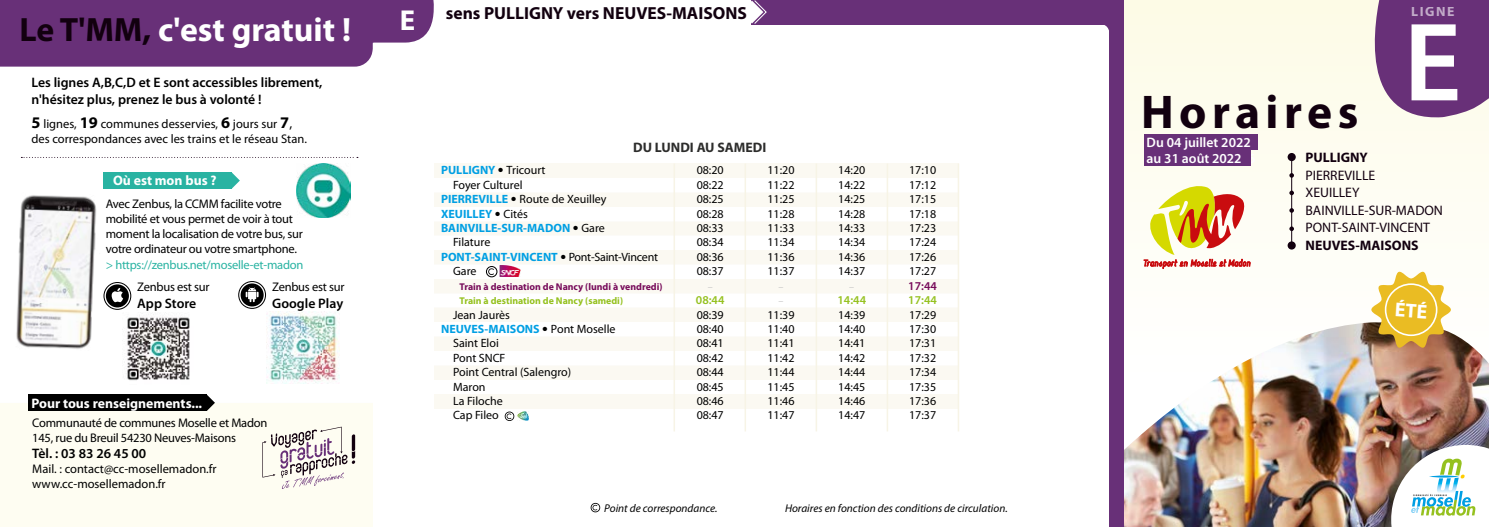
<style>
.page{position:relative;width:1489px;height:527px;background:#fff}
.page>*{position:absolute;margin:0;border:0;box-sizing:border-box;transform-origin:0 0}
.t1{font:600 112.5px "Myriad Pro";color:#fff}
.t2{font:700 47.5px "Myriad Pro";letter-spacing:.115em;color:#12000f}
.t3{font:700 33.75px "Myriad Pro";color:#fff}
.t4{font:700 17.5px "Myriad Pro";color:#12000f}
.t5{font:600 13.75px/16.5px "Myriad Pro";color:#000}
.t6{font:13.75px/17.5px "Myriad Pro";color:#12000f}
.t7{font:600 13.75px/16.2px "Myriad Pro";color:#fff}
.t8{font:700 13.75px "Myriad Pro";color:#fff}
.t9{font:700 13.75px "Myriad Pro";color:#12000f}
.t10{font:700 13.75px "Myriad Pro";color:#2d2d2c}
.t11{font:12.5px/15px "Myriad Pro";letter-spacing:-.02em;color:#000}
.t12{font:12.5px/15px "Myriad Pro";color:#000}
.t13{font:12.5px "Myriad Pro";letter-spacing:-.02em;color:#29b3a2}
.t14{font:12px/14.4px "Myriad Pro";color:#000;text-align:justify}
.t15{font:700 12px "Myriad Pro";color:#009fe3}
.t16{font:600 12px "Myriad Pro";color:#95c11f}
.t17{font:600 12px "Myriad Pro";color:#770b5a}
.t18{font:italic 11.25px "Myriad Pro";color:#000}
.t19{font:10px "Myriad Pro";color:#c6c6c6}
.t20{font:700 9.75px "Myriad Pro";color:#770b5a}
.t21{font:700 9.75px "Myriad Pro";color:#95c11f}
.s1{color:#12000f}
.s2{font-size:28.88px;color:#fff}
.s3{font-weight:700;font-size:16.25px}
.s4{font-size:13.75px}
.s5{font-family:"adventpro Bd 1";font-weight:400;color:#000}
.s6{font-weight:400;color:#000}
.s7{font-weight:700;color:#009fe3}
.s8{font-family:"adventpro Bd 1"}
</style>
<div class="page">
<div style="left:0;top:347px;width:373px;height:179px;background:#fefdf2"></div>
<svg style="left:0;top:156px;width:373px;height:246px"></svg>
<svg style="left:207px;top:394px;width:8px;height:16px"></svg>
<div style="left:28px;top:394px;width:179px;height:17px;background:#000"></div>
<svg style="left:21px;top:157px;width:337px;height:1px"></svg>
<img style="left:9px;top:191px;width:94px;height:161px">
<img style="left:296px;top:163px;width:54px;height:54px">
<img style="left:122px;top:312px;width:73px;height:72px">
<img style="left:266px;top:311px;width:73px;height:72px">
<svg style="left:103px;top:282px;width:28px;height:27px"></svg>
<svg style="left:238px;top:281px;width:28px;height:27px"></svg>
<svg style="left:232px;top:172px;width:8px;height:17px"></svg>
<div style="left:103px;top:172px;width:129px;height:17px;background:#29b3a2"></div>
<div style="left:1115px;top:0;width:373px;height:526px;background:#fefdf1"></div>
<div style="left:751px;top:0;width:372px;height:25px;background:#683078"></div>
<svg style="left:751px;top:0;width:16px;height:24px"></svg>
<svg style="left:590px;top:502px;width:10px;height:10px"></svg>
<div style="left:0;top:0;width:434px;height:67px;background:#683078"></div>
<svg style="left:1104px;top:25px;width:5px;height:5px"></svg>
<svg style="left:1356px;top:0;width:132px;height:118px"></svg>
<img style="left:1123px;top:322px;width:365px;height:204px">
<svg style="left:1143px;top:186px;width:107px;height:83px"></svg>
<svg style="left:1390px;top:444px;width:98px;height:82px"></svg>
<hr style="left:1291px;top:157px;width:1px;height:88px;background:#12000f">
<div style="left:1287px;top:153px;width:8px;height:8px;background:#12000f;border-radius:50%"></div>
<div style="left:1287px;top:241px;width:8px;height:8px;background:#12000f;border-radius:50%"></div>
<svg style="left:1289px;top:190px;width:4px;height:5px"></svg>
<svg style="left:1289px;top:226px;width:4px;height:5px"></svg>
<div style="left:435px;top:163px;width:524px;height:15px;background:#fbf9f2"></div>
<div style="left:435px;top:278px;width:524px;height:15px;background:#fbf9f2"></div>
<div style="left:435px;top:221px;width:524px;height:14px;background:#fbf9f2"></div>
<div style="left:435px;top:336px;width:524px;height:14px;background:#fbf9f2"></div>
<div style="left:435px;top:192px;width:524px;height:14px;background:#fbf9f2"></div>
<div style="left:435px;top:307px;width:524px;height:15px;background:#fbf9f2"></div>
<div style="left:435px;top:250px;width:524px;height:14px;background:#fbf9f2"></div>
<div style="left:435px;top:365px;width:524px;height:14px;background:#fbf9f2"></div>
<div style="left:435px;top:394px;width:524px;height:14px;background:#fbf9f2"></div>
<svg style="left:486px;top:266px;width:11px;height:11px"></svg>
<img style="left:499px;top:265px;width:21px;height:11px">
<hr style="left:673px;top:163px;width:2px;height:268px;background:#f7f4e6">
<hr style="left:744px;top:163px;width:2px;height:268px;background:#f7f4e6">
<hr style="left:815px;top:163px;width:2px;height:268px;background:#f7f4e6">
<hr style="left:886px;top:163px;width:2px;height:268px;background:#f7f4e6">
<hr style="left:957px;top:163px;width:2px;height:268px;background:#f7f4e6">
<div style="left:1109px;top:0;width:14px;height:526px;background:#683078"></div>
<svg style="left:262px;top:426px;width:93px;height:62px"></svg>
<div style="left:1143px;top:134px;width:114px;height:15px;background:#683078"></div>
<div style="left:1143px;top:150px;width:107px;height:15px;background:#683078"></div>
<svg style="left:504px;top:411px;width:24px;height:9px"></svg>
<svg style="left:1371px;top:271px;width:79px;height:77px"></svg>
<h3 class="t3" style="left:19px;top:8px;width:333px"><span class="s1">Le T'MM,</span> c'est gratuit !</h3>
<h3 class="t4" style="left:400px;top:2px;width:349px"><span class="s2">E</span> sens PULLIGNY vers NEUVES-MAISONS</h3>
<p class="t5" style="left:31px;top:74px;width:292px">Les lignes A,B,C,D et E sont accessibles librement, n'hésitez plus, prenez le bus à volonté !</p>
<p class="t12" style="left:31px;top:116px;width:277px"><span class="s3">5</span> lignes, <span class="s3">19</span> communes desservies, <span class="s3">6</span> jours sur <span class="s3">7</span><span class="s4">, </span>des correspondances avec les trains et le réseau Stan.</p>
<p class="t8" style="left:113px;top:171px;width:105px">Où est mon bus ?</p>
<p class="t11" style="left:106px;top:195px;width:198px">Avec Zenbus, la CCMM facilite votre mobilité et vous permet de voir à tout moment la localisation de votre bus, sur votre ordinateur ou votre smartphone.</p>
<p class="t13" style="left:106px;top:256px;width:199px">&gt; https://zenbus.net/moselle-et-madon</p>
<p class="t11" style="left:137px;top:279px;width:74px">Zenbus est sur</p>
<p class="t5" style="left:137px;top:295px;width:61px">App Store</p>
<p class="t11" style="left:272px;top:279px;width:74px">Zenbus est sur</p>
<p class="t5" style="left:272px;top:295px;width:73px">Google Play</p>
<p class="t8" style="left:31px;top:394px;width:172px">Pour tous renseignements...</p>
<p class="t11" style="left:32px;top:414px;width:236px">Communauté de communes Moselle et Madon<br>145, rue du Breuil 54230 Neuves-Maisons</p>
<p class="t5" style="left:32px;top:445px;width:115px">Tèl. : 03 83 26 45 00</p>
<p class="t12" style="left:32px;top:461px;width:186px">Mail. : contact@cc-mosellemadon.fr www.cc-mosellemadon.fr</p>
<p class="t10" style="left:633px;top:138px;width:135px">DU LUNDI AU SAMEDI</p>
<p class="t15" style="left:441px;top:162px;width:106px">PULLIGNY <span class="s5">•</span> <span class="s6">Tricourt</span></p>
<p class="t14" style="left:453px;top:177px;width:71px">Foyer Culturel</p>
<p class="t14" style="left:441px;top:191px;width:167px"><span class="s7">PIERREVILLE</span> <span class="s8">•</span> Route de Xeuilley</p>
<p class="t15" style="left:441px;top:205px;width:88px">XEUILLEY <span class="s5">•</span> <span class="s6">Cités</span></p>
<p class="t15" style="left:441px;top:220px;width:165px">BAINVILLE-SUR-MADON <span class="s5">•</span> <span class="s6">Gare</span></p>
<p class="t14" style="left:453px;top:235px;width:39px">Filature</p>
<p class="t15" style="left:441px;top:249px;width:218px">PONT-SAINT-VINCENT <span class="s5">•</span> <span class="s6">Pont-Saint-Vincent</span></p>
<p class="t14" style="left:453px;top:263px;width:25px">Gare</p>
<p class="t20" style="left:459px;top:280px;width:204px">Train à destination de Nancy (lundi à vendredi)</p>
<p class="t21" style="left:459px;top:294px;width:165px">Train à destination de Nancy (samedi)</p>
<p class="t14" style="left:453px;top:307px;width:58px">Jean Jaurès</p>
<p class="t15" style="left:441px;top:321px;width:176px">NEUVES-MAISONS <span class="s5">•</span> <span class="s6">Pont Moselle</span></p>
<p class="t14" style="left:453px;top:335px;width:47px">Saint Eloi</p>
<p class="t14" style="left:453px;top:350px;width:54px">Pont SNCF</p>
<p class="t14" style="left:453px;top:364px;width:120px">Point Central (Salengro)</p>
<p class="t14" style="left:453px;top:379px;width:34px">Maron</p>
<p class="t14" style="left:453px;top:393px;width:51px">La Filoche</p>
<p class="t14" style="left:453px;top:407px;width:47px">Cap Fileo</p>
<p class="t14" style="left:696px;top:163px;width:29px">08:20<br>08:22<br>08:25<br>08:28<br>08:33<br>08:34<br>08:36<br>08:37</p>
<p class="t16" style="left:696px;top:293px;width:30px">08:44</p>
<p class="t14" style="left:696px;top:307px;width:29px">08:39<br>08:40<br>08:41<br>08:42<br>08:44<br>08:45<br>08:46<br>08:47</p>
<p class="t14" style="left:767px;top:163px;width:29px">11:20<br>11:22<br>11:25<br>11:28<br>11:33<br>11:34<br>11:36<br>11:37</p>
<p class="t19" style="left:778px;top:294px;width:6px">–</p>
<p class="t14" style="left:767px;top:307px;width:29px">11:39<br>11:40<br>11:41<br>11:42<br>11:44<br>11:45<br>11:46<br>11:47</p>
<p class="t14" style="left:838px;top:163px;width:29px">14:20<br>14:22<br>14:25<br>14:28<br>14:33<br>14:34<br>14:36<br>14:37</p>
<p class="t16" style="left:837px;top:293px;width:30px">14:44</p>
<p class="t14" style="left:838px;top:307px;width:29px">14:39<br>14:40<br>14:41<br>14:42<br>14:44<br>14:45<br>14:46<br>14:47</p>
<p class="t14" style="left:909px;top:163px;width:29px">17:10<br>17:12<br>17:15<br>17:18<br>17:23<br>17:24<br>17:26<br>17:27</p>
<p class="t17" style="left:908px;top:279px;width:30px">17:44</p>
<p class="t16" style="left:908px;top:293px;width:30px">17:44</p>
<p class="t14" style="left:909px;top:307px;width:29px">17:29<br>17:30<br>17:31<br>17:32<br>17:34<br>17:35<br>17:36<br>17:37</p>
<p class="t18" style="left:604px;top:501px;width:115px">Point de correspondance.</p>
<p class="t18" style="left:785px;top:501px;width:224px">Horaires en fonction des conditions de circulation.</p>
<h2 class="t2" style="left:1140px;top:81px;width:219px">Horaires</h2>
<p class="t8" style="left:1410px;top:3px;width:45px">LIGNE</p>
<h1 class="t1" style="left:1403px;top:0;width:59px">E</h1>
<p class="t7" style="left:1146px;top:134px;width:106px">Du 04 juillet 2022 au 31 août 2022</p>
<p class="t7" style="left:1164px;top:134px;width:92px">31 août 2015<br>02 janvier 016</p>
<p class="t9" style="left:1305px;top:148px;width:64px">PULLIGNY</p>
<p class="t6" style="left:1305px;top:166px;width:139px">PIERREVILLE<br>XEUILLEY<br>BAINVILLE-SUR-MADON<br>PONT-SAINT-VINCENT</p>
<p class="t9" style="left:1305px;top:236px;width:115px">NEUVES-MAISONS</p>
</div>
